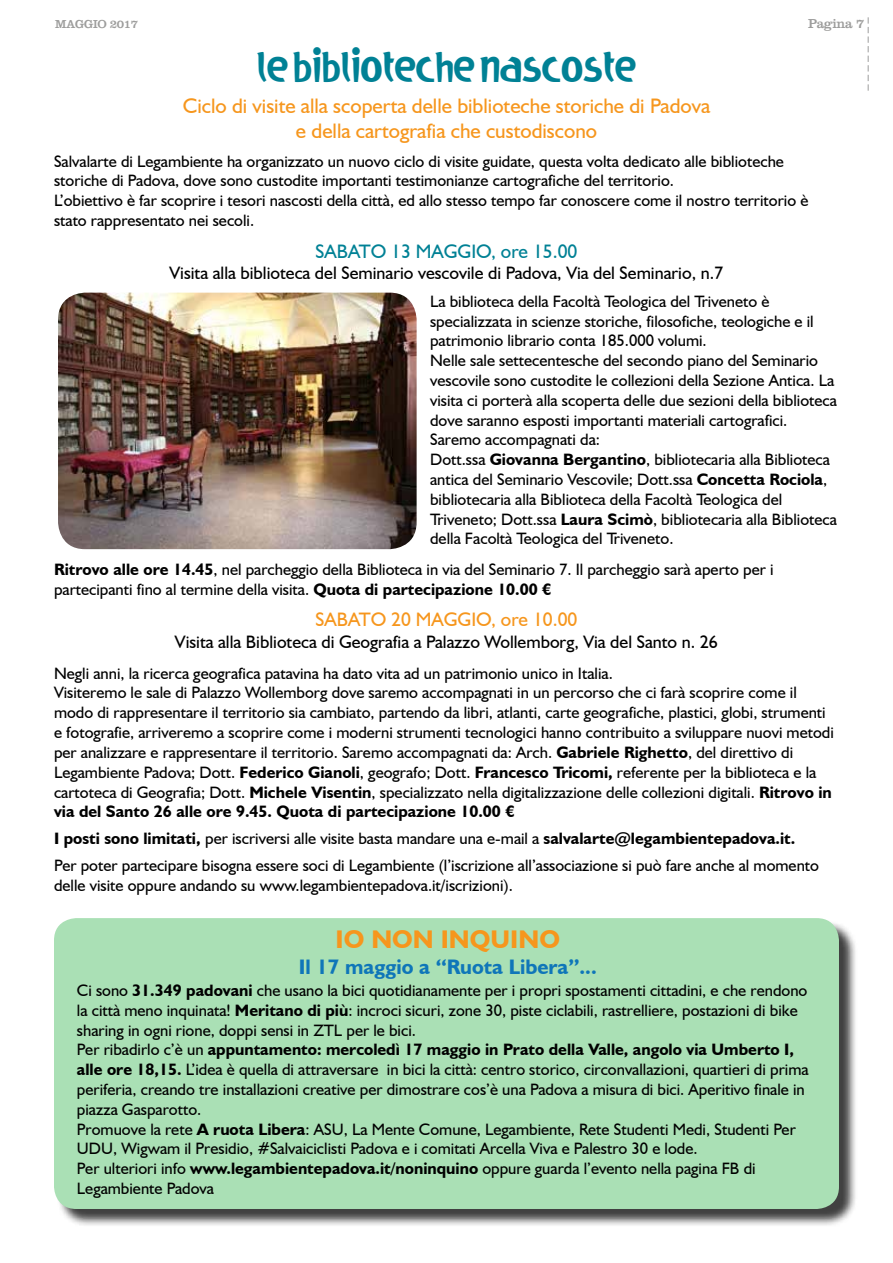
<style>
.page{position:relative;width:893px;height:1263px;background:#fff}
.page>*{position:absolute;margin:0;border:0;box-sizing:border-box;transform-origin:0 0}
.t1{font:36px "Legambiente Next";color:#008195}
.t2{font:700 25.5px "Humanist 521 BT";color:#f6961d}
.t3{font:21px/25.2px "Humanist 521 BT";color:#f6961d;text-align:center}
.t4{font:700 21px "Humanist 521 BT";color:#0f76b9}
.t5{font:19.5px "Humanist 521 BT";color:#f6961d}
.t6{font:19.5px "Humanist 521 BT";color:#008195}
.t7{font:18px "Humanist 521 BT";color:#000}
.t8{font:16.5px/19.8px "Humanist 521 BT";color:#000}
.t9{font:13.5px "Clarendon LT Std";letter-spacing:-.03em;color:#9d9d9c}
.t10{font:12px "Clarendon LT Std";letter-spacing:-.03em;color:#9d9d9c}
.s1{font-weight:700}
</style>
<div class="page">
<svg style="left:868px;top:17px;width:1px;height:74px"></svg>
<img style="left:58px;top:293px;width:359px;height:256px">
<div style="left:56px;top:920px;width:802px;height:308px;background:#000;opacity:.75"></div>
<div style="left:54px;top:918px;width:785px;height:291px;background:#aae0b5;border-radius:22px"></div>
<p class="t10" style="left:55px;top:17px;width:84px">MAGGIO 2017</p>
<p class="t9" style="left:808px;top:15px;width:58px">Pagina 7</p>
<h1 class="t1" style="left:257px;top:47px;width:381px">LE BIBLIOTECHE NASCOSTE</h1>
<p class="t3" style="left:183px;top:92px;width:529px">Ciclo di visite alla scoperta delle biblioteche storiche di Padova e della cartografia che custodiscono</p>
<p class="t8" style="left:54px;top:151px;width:756px">Salvalarte di Legambiente ha organizzato un nuovo ciclo di visite guidate, questa volta dedicato alle biblioteche storiche di Padova, dove sono custodite importanti testimonianze cartografiche del territorio.<br>L’obiettivo è far scoprire i tesori nascosti della città, ed allo stesso tempo far conoscere come il nostro territorio è stato rappresentato nei secoli.</p>
<p class="t6" style="left:316px;top:239px;width:263px">SABATO 13 MAGGIO, ore 15.00</p>
<p class="t7" style="left:170px;top:262px;width:555px">Visita alla biblioteca del Seminario vescovile di Padova, Via del Seminario, n.7</p>
<p class="t8" style="left:430px;top:291px;width:408px">La biblioteca della Facoltà Teologica del Triveneto è specializzata in scienze storiche, filosofiche, teologiche e il patrimonio librario conta 185.000 volumi.<br>Nelle sale settecentesche del secondo piano del Seminario vescovile sono custodite le collezioni della Sezione Antica. La visita ci porterà alla scoperta delle due sezioni della biblioteca dove saranno esposti importanti materiali cartografici.<br>Saremo accompagnati da:<br>Dott.ssa <span class="s1">Giovanna Bergantino</span>, bibliotecaria alla Biblioteca antica del Seminario Vescovile; Dott.ssa <span class="s1">Concetta Rociola</span>, bibliotecaria alla Biblioteca della Facoltà Teologica del Triveneto; Dott.ssa <span class="s1">Laura Scimò</span>, bibliotecaria alla Biblioteca della Facoltà Teologica del Triveneto.</p>
<p class="t8" style="left:54px;top:559px;width:721px"><span class="s1">Ritrovo alle ore 14.45</span>, nel parcheggio della Biblioteca in via del Seminario 7. Il parcheggio sarà aperto per i partecipanti fino al termine della visita. <span class="s1">Quota di partecipazione 10.00 €</span></p>
<p class="t5" style="left:316px;top:608px;width:263px">SABATO 20 MAGGIO, ore 10.00</p>
<p class="t7" style="left:175px;top:631px;width:544px">Visita alla Biblioteca di Geografia a Palazzo Wollemborg, Via del Santo n. 26</p>
<p class="t8" style="left:54px;top:663px;width:781px">Negli anni, la ricerca geografica patavina ha dato vita ad un patrimonio unico in Italia.<br>Visiteremo le sale di Palazzo Wollemborg dove saremo accompagnati in un percorso che ci farà scoprire come il modo di rappresentare il territorio sia cambiato, partendo da libri, atlanti, carte geografiche, plastici, globi, strumenti e fotografie, arriveremo a scoprire come i moderni strumenti tecnologici hanno contribuito a sviluppare nuovi metodi per analizzare e rappresentare il territorio. Saremo accompagnati da: Arch. <span class="s1">Gabriele Righetto</span>, del direttivo di Legambiente Padova; Dott. <span class="s1">Federico Gianoli</span>, geografo; Dott. <span class="s1">Francesco Tricomi,</span> referente per la biblioteca e la cartoteca di Geografia; Dott. <span class="s1">Michele Visentin</span>, specializzato nella digitalizzazione delle collezioni digitali. <span class="s1">Ritrovo in via del Santo 26 alle ore 9.45. Quota di partecipazione 10.00 €</span></p>
<p class="t8" style="left:54px;top:825px;width:767px;line-height:27px"><span class="s1">I posti sono limitati,</span> per iscriversi alle visite basta mandare una e-mail a <span class="s1">salvalarte@legambientepadova.it.<br></span>Per poter partecipare bisogna essere soci di Legambiente (l’iscrizione all’associazione si può fare anche al momento</p>
<p class="t8" style="left:54px;top:875px;width:460px">delle visite oppure andando su www.legambientepadova.it/iscrizioni).</p>
<h2 class="t2" style="left:336px;top:923px;width:226px">IO NON INQUINO</h2>
<p class="t4" style="left:299px;top:953px;width:299px">Il 17 maggio a “Ruota Libera”...</p>
<p class="t8" style="left:77px;top:980px;width:733px">Ci sono <span class="s1">31.349 padovani</span> che usano la bici quotidianamente per i propri spostamenti cittadini, e che rendono la città meno inquinata! <span class="s1">Meritano di più</span>: incroci sicuri, zone 30, piste ciclabili, rastrelliere, postazioni di bike sharing in ogni rione, doppi sensi in ZTL per le bici.<br>Per ribadirlo c’è un <span class="s1">appuntamento: mercoledì 17 maggio in Prato della Valle, angolo via Umberto I, alle ore 18,15.</span> L’idea è quella di attraversare in bici la città: centro storico, circonvallazioni, quartieri di prima periferia, creando tre installazioni creative per dimostrare cos’è una Padova a misura di bici. Aperitivo finale in piazza Gasparotto.<br>Promuove la rete <span class="s1">A ruota Libera</span>: ASU, La Mente Comune, Legambiente, Rete Studenti Medi, Studenti Per UDU, Wigwam il Presidio, #Salvaiciclisti Padova e i comitati Arcella Viva e Palestro 30 e lode.<br>Per ulteriori info <span class="s1">www.legambientepadova.it/noninquino</span> oppure guarda l’evento nella pagina FB di Legambiente Padova</p>
</div>
